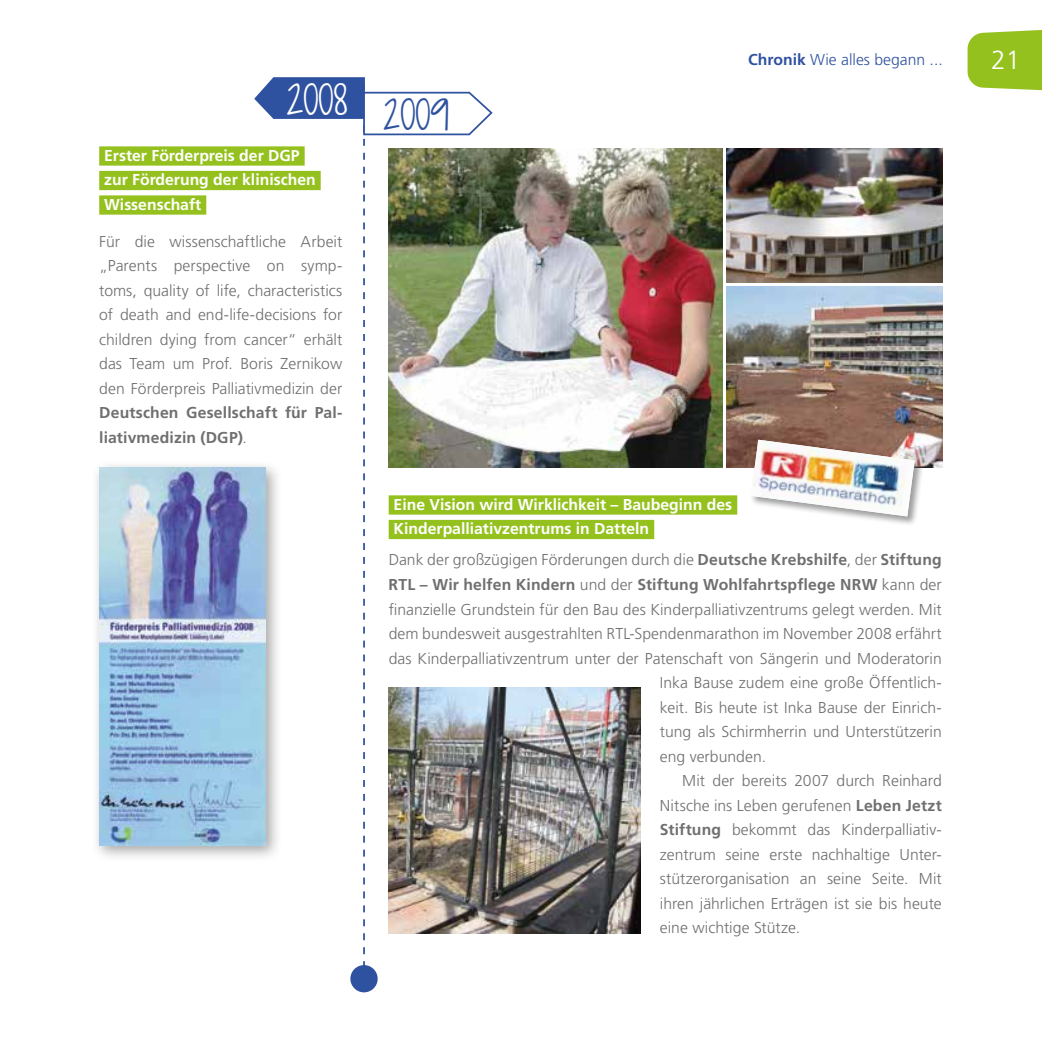
<style>
.page{position:relative;width:1042px;height:1042px;background:#fff}
.page>*{position:absolute;margin:0;border:0;box-sizing:border-box;transform-origin:0 0}
.t1{font:300 38.5px "Shadows Into";color:#2f52a0}
.t2{font:300 38.5px "Shadows Into";color:#fff}
.t3{font:300 26.25px "Frutiger LT Std";color:#fff}
.t4{font:300 15.75px/24.5px "Frutiger LT Std";letter-spacing:.005em;color:#706f6f;text-align:justify}
.t5{font:700 15.75px/24.5px "Frutiger LT Std";color:#fff}
.t6{font:700 15.75px/24.5px "Frutiger LT Std";letter-spacing:.01em;color:#706f6f}
.t7{font:300 15.75px "Frutiger LT Std";color:#2f52a0}
.s1{font-weight:300}
.s2{font-weight:700}
</style>
<div class="page">
<img style="left:494px;top:149px;width:229px;height:318px">
<div style="left:91px;top:459px;width:192px;height:404px;background:#000;opacity:.35"></div>
<img style="left:99px;top:467px;width:155px;height:379px">
<img style="left:494px;top:688px;width:146px;height:245px">
<img style="left:726px;top:149px;width:217px;height:134px">
<img style="left:726px;top:286px;width:217px;height:181px">
<div style="left:750px;top:438px;width:175px;height:89px;background:#000;opacity:.39"></div>
<img style="left:751px;top:440px;width:163px;height:76px">
<img style="left:254px;top:77px;width:240px;height:893px">
<div style="left:350px;top:965px;width:28px;height:27px;background:#2f52a0;border-radius:50%"></div>
<svg style="left:967px;top:30px;width:75px;height:61px"></svg>
<div style="left:99px;top:146px;width:206px;height:20px;background:#95c11f"></div>
<div style="left:99px;top:171px;width:222px;height:19px;background:#95c11f"></div>
<div style="left:99px;top:195px;width:107px;height:20px;background:#95c11f"></div>
<div style="left:389px;top:495px;width:348px;height:19px;background:#95c11f"></div>
<div style="left:389px;top:520px;width:265px;height:19px;background:#95c11f"></div>
<h1 class="t2" style="left:287px;top:82px;width:62px">2008</h1>
<p class="t5" style="left:104px;top:144px;width:213px">Erster Förderpreis der DGP zur Förderung der klinischen<br>Wissenschaft</p>
<p class="t4" style="left:99px;top:230px;width:245px">Für die wissenschaftliche Arbeit „Parents perspective on symp&shy;toms, quality of life, characteristics of death and end-life-decisions for children dying from cancer“ erhält das Team um Prof. Boris Zernikow den Förderpreis Palliativmedizin der</p>
<p class="t6" style="left:99px;top:402px;width:245px">Deutschen Gesellschaft für Pal&shy;liativmedizin (DGP)<span class="s1">.</span></p>
<h1 class="t1" style="left:384px;top:97px;width:67px">2009</h1>
<p class="t7" style="left:748px;top:51px;width:196px"><span class="s2">Chronik</span> Wie alles begann ...</p>
<p class="t5" style="left:394px;top:493px;width:340px">Eine Vision wird Wirklichkeit – Baubeginn des<br>Kinderpalliativzentrums in Datteln</p>
<p class="t4" style="left:389px;top:548px;width:554px">Dank der großzügigen Förderungen durch die <span class="s2">Deutsche Krebshilfe</span>, der <span class="s2">Stiftung</span></p>
<p class="t6" style="left:389px;top:573px;width:555px">RTL – Wir helfen Kindern <span class="s1">und der</span> Stiftung Wohlfahrtspflege NRW <span class="s1">kann der</span></p>
<p class="t4" style="left:389px;top:597px;width:554px">finanzielle Grundstein für den Bau des Kinderpalliativzentrums gelegt werden. Mit</p>
<p class="t4" style="left:389px;top:622px;width:555px">dem bundesweit ausgestrahlten RTL-Spendenmarathon im November 2008 erfährt</p>
<p class="t4" style="left:389px;top:646px;width:554px">das Kinderpalliativzentrum unter der Patenschaft von Sängerin und Moderatorin</p>
<p class="t4" style="left:660px;top:671px;width:283px">Inka Bause zudem eine große Öffentlich-</p>
<p class="t4" style="left:660px;top:695px;width:283px">keit. Bis heute ist Inka Bause der Einrich-</p>
<p class="t4" style="left:660px;top:720px;width:283px">tung als Schirmherrin und Unterstützerin</p>
<p class="t4" style="left:660px;top:744px;width:108px">eng verbunden.</p>
<p class="t4" style="left:682px;top:769px;width:261px">Mit der bereits 2007 durch Reinhard</p>
<p class="t4" style="left:660px;top:793px;width:283px">Nitsche ins Leben gerufenen <span class="s2">Leben Jetzt</span></p>
<p class="t4" style="left:660px;top:818px;width:283px"><span class="s2">Stiftung</span> bekommt das Kinderpalliativ-</p>
<p class="t4" style="left:660px;top:842px;width:283px">zentrum seine erste nachhaltige Unter-</p>
<p class="t4" style="left:660px;top:867px;width:283px">stützerorganisation an seine Seite. Mit</p>
<p class="t4" style="left:660px;top:891px;width:283px">ihren jährlichen Erträgen ist sie bis heute</p>
<p class="t4" style="left:660px;top:916px;width:142px">eine wichtige Stütze.</p>
<h2 class="t3" style="left:991px;top:47px;width:31px">21</h2>
</div>
